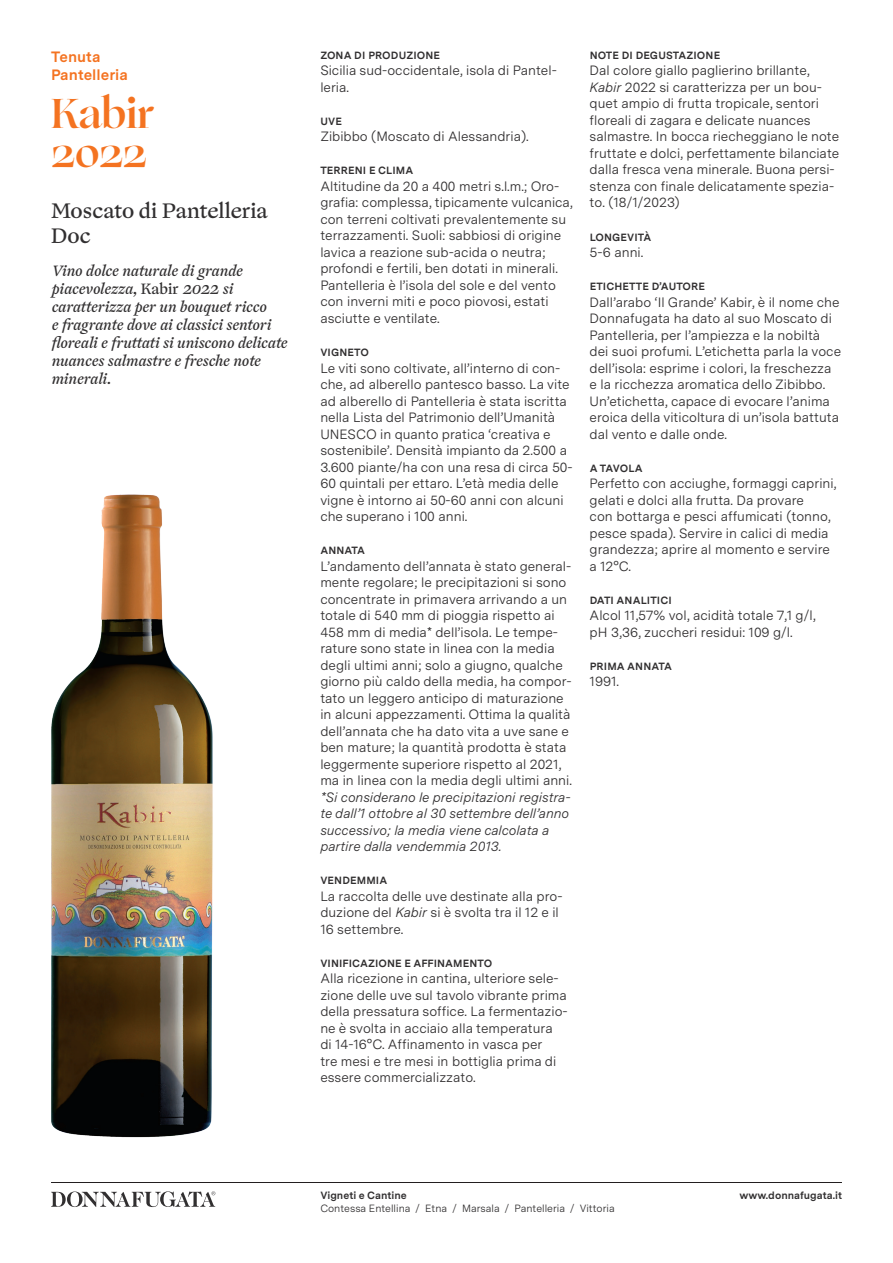
<style>
.page{position:relative;width:893px;height:1263px;background:#fff}
.page>*{position:absolute;margin:0;border:0;box-sizing:border-box;transform-origin:0 0}
.t1{font:700 42px/39px "Ogg";letter-spacing:-.01em;color:#f47321}
.t2{font:21px/25.2px "Ogg Text";color:#312f30}
.t3{font:italic 15px/18px "Ogg Text";letter-spacing:-.005em;color:#312f30}
.t4{font:700 15px/18px "Messina Sans";color:#f47321}
.t5{font:13.5px/16.5px "Messina Sans";color:#312f30}
.t6{font:italic 13.5px/16.5px "Messina Sans";color:#312f30}
.t7{font:700 10.5px "Messina Sans";letter-spacing:.01em;color:#312f30}
.t8{font:10.5px "Messina Sans";color:#312f30}
.s1{font-style:normal}
.s2{font-style:italic}
</style>
<div class="page">
<hr style="left:51px;top:1182px;width:791px;height:1px;background:#231f20">
<svg style="left:51px;top:1191px;width:164px;height:16px"></svg>
<img style="left:51px;top:494px;width:162px;height:644px">
<p class="t4" style="left:51px;top:47px;width:78px">Tenuta<br>Pantelleria</p>
<h1 class="t1" style="left:51px;top:94px;width:104px">Kabir<br>2022</h1>
<h2 class="t2" style="left:51px;top:198px;width:218px">Moscato di Pantelleria<br>Doc</h2>
<p class="t3" style="left:51px;top:262px;width:238px">Vino dolce naturale di grande piacevolezza, <span class="s1">Kabir</span> 2022 si caratterizza per un bouquet ricco<br>e fragrante dove ai classici sentori floreali e fruttati si uniscono delicate nuances salmastre e fresche note minerali.</p>
<p class="t7" style="left:320px;top:47px;width:121px">ZONA DI PRODUZIONE</p>
<p class="t5" style="left:320px;top:62px;width:238px">Sicilia sud-occidentale, isola di Pantel&shy;leria.</p>
<p class="t7" style="left:320px;top:113px;width:23px">UVE</p>
<p class="t5" style="left:320px;top:128px;width:210px">Zibibbo (Moscato di Alessandria).</p>
<p class="t7" style="left:320px;top:163px;width:94px">TERRENI E CLIMA</p>
<p class="t5" style="left:320px;top:178px;width:254px">Altitudine da 20 a 400 metri s.l.m.; Oro&shy;grafia: complessa, tipicamente vulcanica, con terreni coltivati prevalentemente su terrazzamenti. Suoli: sabbiosi di origine lavica a reazione sub-acida o neutra; profondi e fertili, ben dotati in minerali.<br>Pantelleria è l’isola del sole e del vento con inverni miti e poco piovosi, estati asciutte e ventilate.</p>
<p class="t7" style="left:320px;top:344px;width:50px">VIGNETO</p>
<p class="t5" style="left:320px;top:359px;width:254px">Le viti sono coltivate, all’interno di con&shy;che, ad alberello pantesco basso. La vite ad alberello di Pantelleria è stata iscritta nella Lista del Patrimonio dell’Umanità UNESCO in quanto pratica ‘creativa e sostenibile’. Densità impianto da 2.500 a 3.600 piante/ha con una resa di circa 50- 60 quintali per ettaro. L’età media delle vigne è intorno ai 50-60 anni con alcuni che superano i 100 anni.</p>
<p class="t7" style="left:320px;top:542px;width:46px">ANNATA</p>
<p class="t5" style="left:320px;top:557px;width:253px">L’andamento dell’annata è stato general&shy;mente regolare; le precipitazioni si sono concentrate in primavera arrivando a un totale di 540 mm di pioggia rispetto ai 458 mm di media* dell’isola. Le tempe&shy;rature sono state in linea con la media degli ultimi anni; solo a giugno, qualche giorno più caldo della media, ha compor&shy;tato un leggero anticipo di maturazione in alcuni appezzamenti. Ottima la qualità dell’annata che ha dato vita a uve sane e ben mature; la quantità prodotta è stata leggermente superiore rispetto al 2021, ma in linea con la media degli ultimi anni.</p>
<p class="t6" style="left:320px;top:788px;width:252px">*Si considerano le precipitazioni registra&shy;te dall’1 ottobre al 30 settembre dell’anno successivo; la media viene calcolata a partire dalla vendemmia 2013.</p>
<p class="t7" style="left:320px;top:872px;width:68px">VENDEMMIA</p>
<p class="t5" style="left:320px;top:887px;width:244px">La raccolta delle uve destinate alla pro&shy;duzione del <span class="s2">Kabir</span> si è svolta tra il 12 e il<br>16 settembre.</p>
<p class="t7" style="left:320px;top:955px;width:173px">VINIFICAZIONE E AFFINAMENTO</p>
<p class="t5" style="left:320px;top:970px;width:249px">Alla ricezione in cantina, ulteriore sele&shy;zione delle uve sul tavolo vibrante prima della pressatura soffice. La fermentazio&shy;ne è svolta in acciaio alla temperatura<br>di 14-16°C. Affinamento in vasca per<br>tre mesi e tre mesi in bottiglia prima di essere commercializzato.</p>
<p class="t7" style="left:590px;top:47px;width:132px">NOTE DI DEGUSTAZIONE</p>
<p class="t5" style="left:590px;top:62px;width:251px">Dal colore giallo paglierino brillante, <span class="s2">Kabir</span> 2022 si caratterizza per un bou&shy;quet ampio di frutta tropicale, sentori floreali di zagara e delicate nuances salmastre. In bocca riecheggiano le note fruttate e dolci, perfettamente bilanciate dalla fresca vena minerale. Buona persi&shy;stenza con finale delicatamente spezia&shy;to. (18/1/2023)</p>
<p class="t7" style="left:590px;top:229px;width:63px">LONGEVITÀ</p>
<p class="t5" style="left:590px;top:244px;width:55px">5-6 anni.</p>
<p class="t7" style="left:590px;top:278px;width:117px">ETICHETTE D’AUTORE</p>
<p class="t5" style="left:590px;top:293px;width:253px">Dall’arabo ‘Il Grande’ Kabir, è il nome che Donnafugata ha dato al suo Moscato di Pantelleria, per l’ampiezza e la nobiltà dei suoi profumi. L’etichetta parla la voce dell’isola: esprime i colori, la freschezza e la ricchezza aromatica dello Zibibbo.<br>Un’etichetta, capace di evocare l’anima eroica della viticoltura di un’isola battuta dal vento e dalle onde.</p>
<p class="t7" style="left:590px;top:460px;width:54px">A TAVOLA</p>
<p class="t5" style="left:590px;top:475px;width:248px">Perfetto con acciughe, formaggi caprini, gelati e dolci alla frutta. Da provare<br>con bottarga e pesci affumicati (tonno, pesce spada). Servire in calici di media grandezza; aprire al momento e servire a 12°C.</p>
<p class="t7" style="left:590px;top:592px;width:84px">DATI ANALITICI</p>
<p class="t5" style="left:590px;top:607px;width:227px">Alcol 11,57% vol, acidità totale 7,1 g/l, pH 3,36, zuccheri residui: 109 g/l.</p>
<p class="t7" style="left:590px;top:658px;width:84px">PRIMA ANNATA</p>
<p class="t5" style="left:590px;top:673px;width:31px">1991.</p>
<p class="t7" style="left:320px;top:1188px;width:88px">Vigneti e Cantine</p>
<p class="t7" style="left:739px;top:1188px;width:104px">www.donnafugata.it</p>
<p class="t8" style="left:320px;top:1200px;width:296px">Contessa Entellina / Etna / Marsala / Pantelleria / Vittoria</p>
</div>
